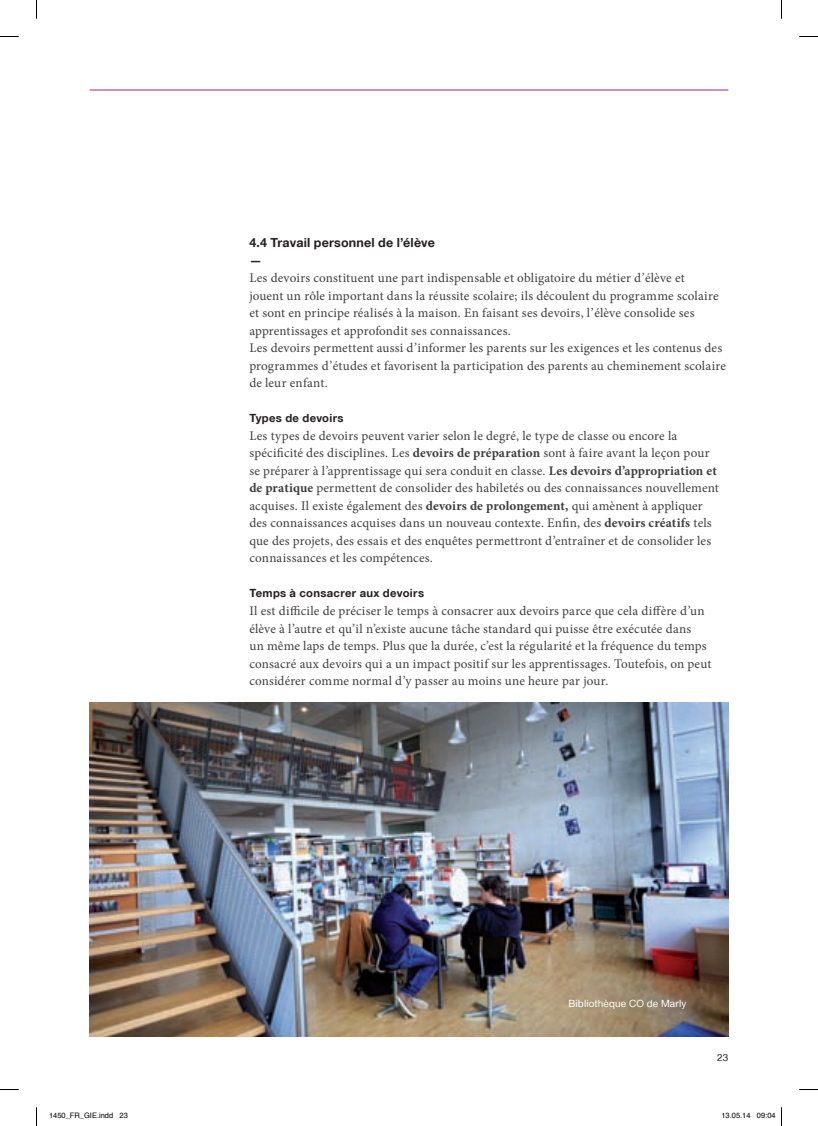
<style>
.page{position:relative;width:818px;height:1126px;background:#fff}
.page>*{position:absolute;margin:0;border:0;box-sizing:border-box;transform-origin:0 0}
.t1{font:13.12px/17.5px "Minion Pro";letter-spacing:.015em;color:#3e3e3f}
.t2{font:700 12.5px/17.5px "Helvetica Neue LT";letter-spacing:.015em;color:#231f20}
.t3{font:700 11.25px "Helvetica Neue LT";letter-spacing:.03em;color:#231f20}
.t4{font:10px "Helvetica Neue LT";letter-spacing:.015em;color:#fff}
.t5{font:10px "Helvetica Neue LT";color:#231f20}
.t6{font:7.5px "Helvetica";color:#000}
.s1{font-weight:700}
</style>
<div class="page">
<hr style="left:90px;top:90px;width:637px;height:1px;background:#98258e">
<img style="left:90px;top:702px;width:638px;height:334px">
<svg style="left:0;top:36px;width:19px;height:1px"></svg>
<svg style="left:799px;top:36px;width:18px;height:1px"></svg>
<svg style="left:0;top:1089px;width:19px;height:1px"></svg>
<svg style="left:799px;top:1089px;width:18px;height:1px"></svg>
<svg style="left:36px;top:0;width:1px;height:19px"></svg>
<svg style="left:36px;top:1107px;width:1px;height:18px"></svg>
<p class="t2" style="left:249px;top:234px;width:187px">4.4 Travail personnel de l’élève —</p>
<p class="t1" style="left:249px;top:269px;width:478px">Les devoirs constituent une part indispensable et obligatoire du métier d’élève et<br>jouent un rôle important dans la réussite scolaire; ils découlent du programme scolaire et sont en principe réalisés à la maison. En faisant ses devoirs, l’élève consolide ses apprentissages et approfondit ses connaissances.<br>Les devoirs permettent aussi d’informer les parents sur les exigences et les contenus des programmes d’études et favorisent la participation des parents au cheminement scolaire de leur enfant.</p>
<p class="t3" style="left:249px;top:411px;width:96px">Types de devoirs</p>
<p class="t1" style="left:249px;top:427px;width:470px">Les types de devoirs peuvent varier selon le degré, le type de classe ou encore la spécificité des disciplines. Les <span class="s1">devoirs de préparation</span> sont à faire avant la leçon pour se préparer à l’apprentissage qui sera conduit en classe. <span class="s1">Les devoirs d’appropriation et de pratique</span> permettent de consolider des habiletés ou des connaissances nouvellement acquises. Il existe également des <span class="s1">devoirs de prolongement,</span> qui amènent à appliquer des connaissances acquises dans un nouveau contexte. Enfin, des <span class="s1">devoirs créatifs</span> tels que des projets, des essais et des enquêtes permettront d’entraîner et de consolider les connaissances et les compétences.</p>
<p class="t3" style="left:249px;top:586px;width:176px">Temps à consacrer aux devoirs</p>
<p class="t1" style="left:249px;top:602px;width:463px">Il est difficile de préciser le temps à consacrer aux devoirs parce que cela diffère d’un élève à l’autre et qu’il n’existe aucune tâche standard qui puisse être exécutée dans<br>un même laps de temps. Plus que la durée, c’est la régularité et la fréquence du temps consacré aux devoirs qui a un impact positif sur les apprentissages. Toutefois, on peut considérer comme normal d’y passer au moins une heure par jour.</p>
<p class="t4" style="left:568px;top:997px;width:119px">Bibliothèque CO de Marly</p>
<p class="t5" style="left:716px;top:1051px;width:13px">23</p>
<p class="t6" style="left:49px;top:1109px;width:80px">1450_FR_GIE.indd 23</p>
<p class="t6" style="left:721px;top:1109px;width:56px">13.05.14 09:04</p>
</div>
